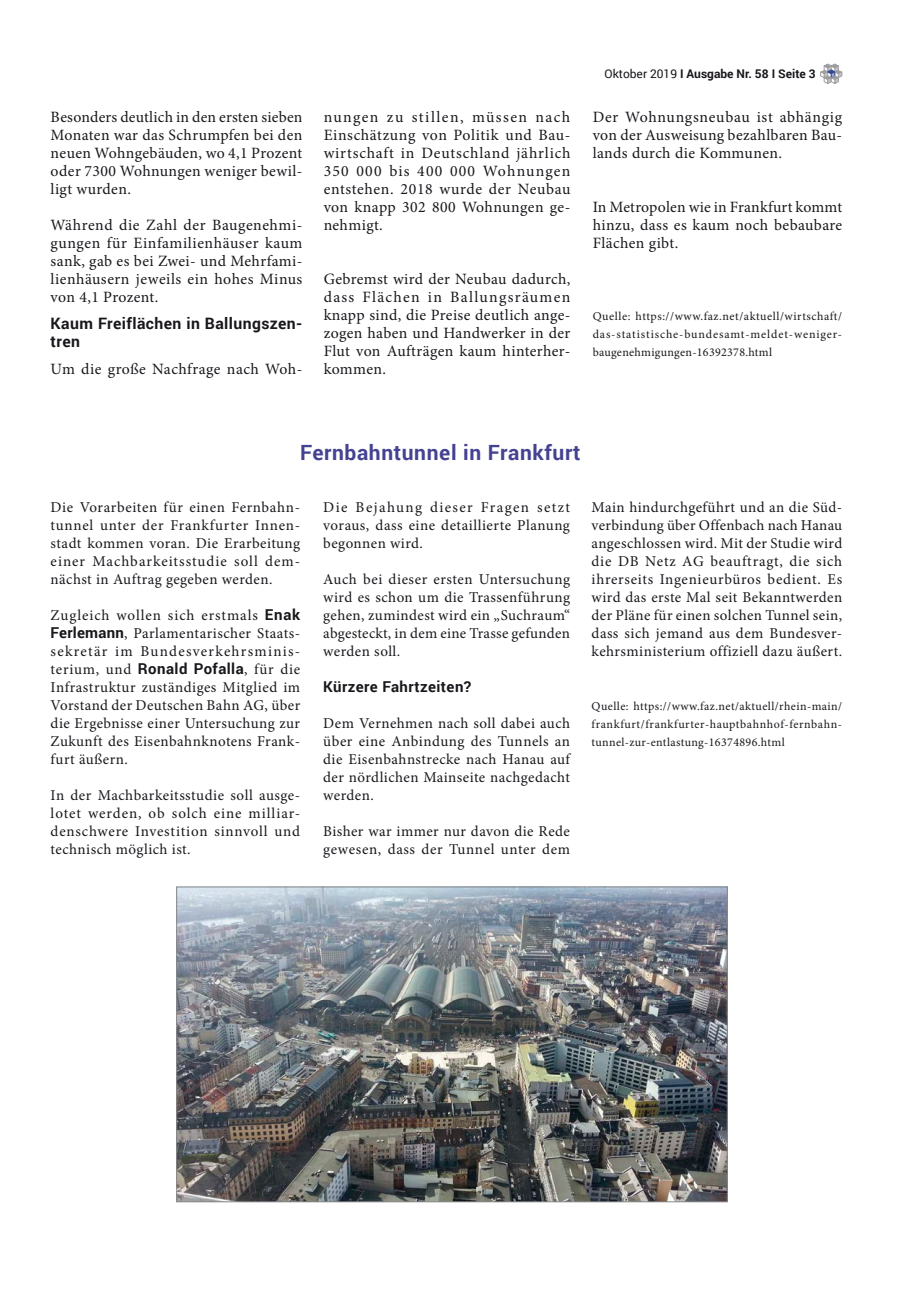
<style>
.page{position:relative;width:906px;height:1289px;background:#fff}
.page>*{position:absolute;margin:0;border:0;box-sizing:border-box;transform-origin:0 0}
.t1{font:700 21px "Roboto";letter-spacing:.03em;color:#444291}
.t2{font:15.75px/18px "Minion Pro";letter-spacing:.025em;color:#1a171c;text-align:justify}
.t3{font:700 15.75px/18px "Roboto";letter-spacing:.025em;color:#1a171c}
.t4{font:15px/18px "Minion Pro";letter-spacing:.03em;color:#1a171c;text-align:justify}
.t5{font:700 15px "Roboto";letter-spacing:.03em;color:#1a171c}
.t6{font:12px/18px "Minion Pro";letter-spacing:.03em;color:#1a171c;text-align:justify}
.t7{font:700 12px "Roboto";color:#1a171c}
.s1{font-weight:400}
.s2{font-family:"Roboto";font-weight:700}
</style>
<div class="page">
<svg style="left:820px;top:64px;width:22px;height:20px"></svg>
<img style="left:178px;top:888px;width:547px;height:312px">
<p class="t2" style="left:51px;top:108px;width:253px">Besonders deutlich in den ersten sieben Monaten war das Schrumpfen bei den neuen Wohngebäuden, wo 4,1 Prozent oder 7300 Wohnungen weniger bewil&shy;ligt wurden.</p>
<p class="t2" style="left:51px;top:216px;width:253px">Während die Zahl der Baugenehmi&shy;gungen für Einfamilienhäuser kaum sank, gab es bei Zwei- und Mehrfami&shy;lienhäusern jeweils ein hohes Minus von 4,1 Prozent.</p>
<p class="t3" style="left:51px;top:314px;width:253px">Kaum Freiflächen in Ballungszen&shy;tren</p>
<p class="t2" style="left:51px;top:360px;width:253px">Um die große Nachfrage nach Woh-</p>
<p class="t2" style="left:324px;top:108px;width:248px">nungen zu stillen, müssen nach Einschätzung von Politik und Bau&shy;wirtschaft in Deutschland jährlich 350 000 bis 400 000 Wohnungen entstehen. 2018 wurde der Neubau von knapp 302 800 Wohnungen ge&shy;nehmigt.</p>
<p class="t2" style="left:324px;top:270px;width:248px">Gebremst wird der Neubau dadurch, dass Flächen in Ballungsräumen knapp sind, die Preise deutlich ange&shy;zogen haben und Handwerker in der Flut von Aufträgen kaum hinterher&shy;kommen.</p>
<p class="t7" style="left:604px;top:65px;width:213px"><span class="s1">Oktober 2019</span> I Ausgabe Nr. 58 I Seite 3</p>
<p class="t2" style="left:592px;top:108px;width:251px">Der Wohnungsneubau ist abhängig von der Ausweisung bezahlbaren Bau&shy;lands durch die Kommunen.</p>
<p class="t2" style="left:592px;top:198px;width:251px">In Metropolen wie in Frankfurt kommt hinzu, dass es kaum noch bebaubare Flächen gibt.</p>
<p class="t6" style="left:592px;top:307px;width:251px">Quelle: https://www.faz.net/aktuell/wirtschaft/ das-statistische-bundesamt-meldet-weniger&shy;baugenehmigungen-16392378.html</p>
<h1 class="t1" style="left:300px;top:437px;width:282px">Fernbahntunnel in Frankfurt</h1>
<p class="t4" style="left:51px;top:498px;width:251px">Die Vorarbeiten für einen Fernbahn&shy;tunnel unter der Frankfurter Innen&shy;stadt kommen voran. Die Erarbeitung einer Machbarkeitsstudie soll dem&shy;nächst in Auftrag gegeben werden.</p>
<p class="t4" style="left:51px;top:606px;width:251px">Zugleich wollen sich erstmals <span class="s2">Enak Ferlemann</span>, Parlamentarischer Staats&shy;sekretär im Bundesverkehrsminis&shy;terium, und <span class="s2">Ronald Pofalla</span>, für die Infrastruktur zuständiges Mitglied im Vorstand der Deutschen Bahn AG, über die Ergebnisse einer Untersuchung zur Zukunft des Eisenbahnknotens Frank&shy;furt äußern.</p>
<p class="t4" style="left:51px;top:786px;width:251px">In der Machbarkeitsstudie soll ausge&shy;lotet werden, ob solch eine milliar&shy;denschwere Investition sinnvoll und technisch möglich ist.</p>
<p class="t4" style="left:323px;top:498px;width:248px">Die Bejahung dieser Fragen setzt voraus, dass eine detaillierte Planung begonnen wird.</p>
<p class="t4" style="left:323px;top:570px;width:248px">Auch bei dieser ersten Untersuchung wird es schon um die Trassenführung gehen, zumindest wird ein „Suchraum“ abgesteckt, in dem eine Trasse gefunden werden soll.</p>
<p class="t5" style="left:323px;top:676px;width:150px">Kürzere Fahrtzeiten?</p>
<p class="t4" style="left:323px;top:714px;width:248px">Dem Vernehmen nach soll dabei auch über eine Anbindung des Tunnels an die Eisenbahnstrecke nach Hanau auf der nördlichen Mainseite nachgedacht werden.</p>
<p class="t4" style="left:323px;top:822px;width:248px">Bisher war immer nur davon die Rede gewesen, dass der Tunnel unter dem</p>
<p class="t4" style="left:591px;top:498px;width:252px">Main hindurchgeführt und an die Süd&shy;verbindung über Offenbach nach Hanau angeschlossen wird. Mit der Studie wird die DB Netz AG beauftragt, die sich ihrerseits Ingenieurbüros bedient. Es wird das erste Mal seit Bekanntwerden der Pläne für einen solchen Tunnel sein, dass sich jemand aus dem Bundesver&shy;kehrsministerium offiziell dazu äußert.</p>
<p class="t6" style="left:591px;top:697px;width:252px">Quelle: https://www.faz.net/aktuell/rhein-main/ frankfurt/frankfurter-hauptbahnhof-fernbahn&shy;tunnel-zur-entlastung-16374896.html</p>
</div>
